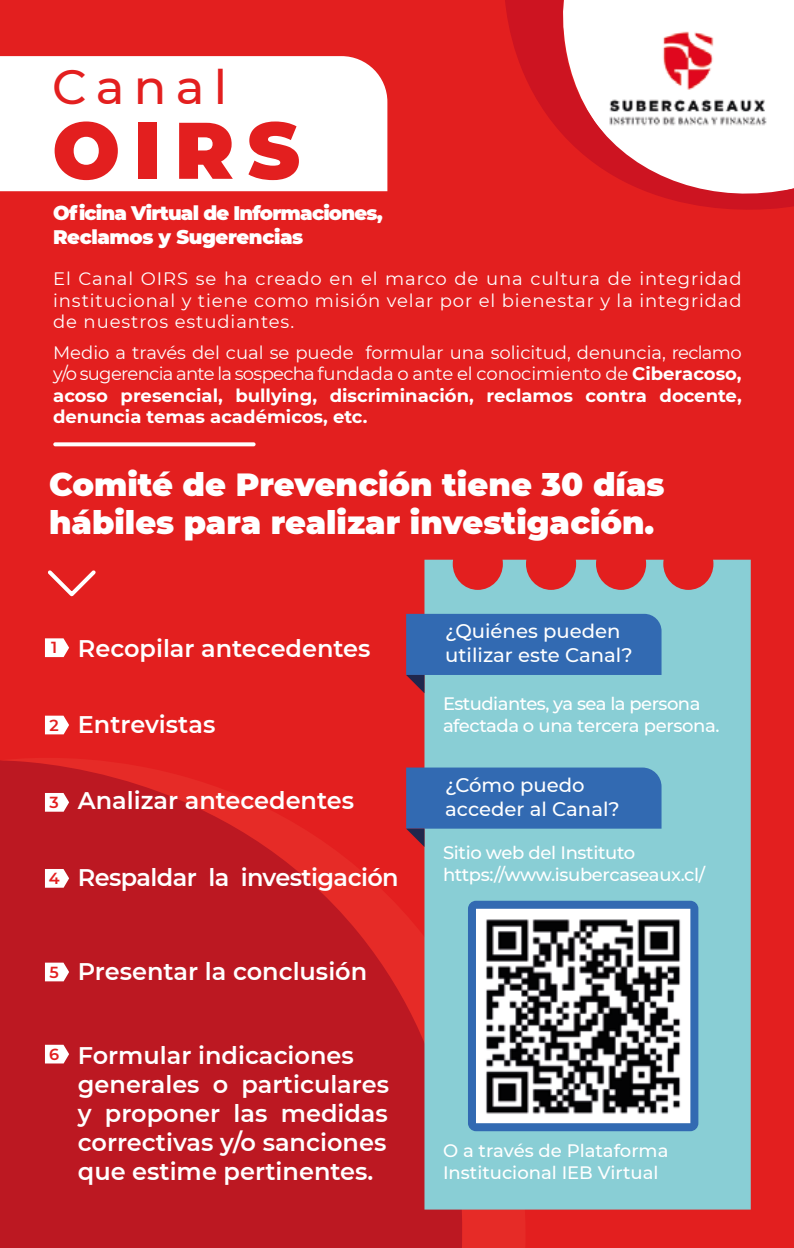
<style>
.page{position:relative;width:794px;height:1248px;background:#fff}
.page>*{position:absolute;margin:0;border:0;box-sizing:border-box;transform-origin:0 0}
.t1{font:900 80px "Montserrat";color:#e31f1f}
.t2{font:500 48px "Montserrat";letter-spacing:.19em;color:#e31f1f}
.t3{font:900 32px/38.4px "Montserrat";color:#fff}
.t4{font:600 24px/28.8px "Montserrat";color:#fff}
.t5{font:600 24px "Montserrat";letter-spacing:-.025em;color:#fff}
.t6{font:500 19.6px/23.6px "Montserrat";color:#fff}
.t7{font:900 19.6px/23.6px "Montserrat";letter-spacing:-.035em;color:#fff}
.t8{font:18px/21.6px "Montserrat";letter-spacing:.015em;color:#fff;text-align:justify}
.t9{font:500 18px/21.6px "Montserrat";letter-spacing:-.02em;color:#fff}
.t10{font:500 18px/21.6px "Montserrat";color:#fff}
.t11{font:600 16px "Montserrat";color:#e31f1f}
.s1{font-weight:700}
</style>
<div class="page">
<div style="left:0;top:0;width:794px;height:1247px;background:#e31f1f"></div>
<div style="left:0;top:56px;width:387px;height:135px;background:#fff"></div>
<svg style="left:0;top:758px;width:531px;height:489px;fill:#bc1822"></svg>
<svg style="left:505px;top:0;width:289px;height:210px;fill:#fff"></svg>
<svg style="left:53px;top:442px;width:203px;height:4px"></svg>
<div style="left:424px;top:559px;width:326px;height:650px;background:#89ced5"></div>
<svg style="left:468px;top:900px;width:230px;height:231px;background:#858c97"></svg>
<svg style="left:406px;top:613px;width:255px;height:80px;background:#477eb6"></svg>
<svg style="left:406px;top:767px;width:255px;height:79px;background:#467db6"></svg>
<svg style="left:48px;top:570px;width:48px;height:27px"></svg>
<svg style="left:45px;top:638px;width:24px;height:19px"></svg>
<svg style="left:45px;top:715px;width:24px;height:19px"></svg>
<svg style="left:45px;top:792px;width:24px;height:19px"></svg>
<svg style="left:45px;top:868px;width:24px;height:19px"></svg>
<svg style="left:45px;top:962px;width:24px;height:19px"></svg>
<svg style="left:45px;top:1044px;width:24px;height:19px"></svg>
<h2 class="t2" style="left:52px;top:54px;width:176px">Canal</h2>
<h1 class="t1" style="left:52px;top:90px;width:249px">OIRS</h1>
<p class="t7" style="left:53px;top:200px;width:331px">Oficina Virtual de Informaciones,<br>Reclamos y Sugerencias</p>
<p class="t8" style="left:53px;top:267px;width:690px">El Canal OIRS se ha creado en el marco de una cultura de integridad institucional y tiene como misión velar por el bienestar y la integridad de nuestros estudiantes.</p>
<p class="t8" style="left:53px;top:341px;width:690px">Medio a través del cual se puede formular una solicitud, denuncia, reclamo y/o sugerencia ante la sospecha fundada o ante el conocimiento de <span class="s1">Ciberacoso, acoso presencial, bullying, discriminación, reclamos contra docente, denuncia temas académicos, etc.</span></p>
<h3 class="t3" style="left:49px;top:463px;width:617px">Comité de Prevención tiene 30 días hábiles para realizar investigación.</h3>
<p class="t11" style="left:51px;top:636px;width:8px">1</p>
<h3 class="t4" style="left:78px;top:633px;width:294px">Recopilar antecedentes</h3>
<p class="t6" style="left:445px;top:618px;width:189px">¿Quiénes pueden utilizar este Canal?</p>
<p class="t11" style="left:49px;top:713px;width:11px">2</p>
<h3 class="t4" style="left:78px;top:709px;width:139px">Entrevistas</h3>
<p class="t9" style="left:443px;top:692px;width:278px">Estudiantes, ya sea la persona afectada o una tercera persona.</p>
<p class="t11" style="left:49px;top:790px;width:11px">3</p>
<h3 class="t4" style="left:78px;top:785px;width:278px">Analizar antecedentes</h3>
<p class="t6" style="left:445px;top:772px;width:176px">¿Cómo puedo acceder al Canal?</p>
<p class="t11" style="left:49px;top:866px;width:12px">4</p>
<h3 class="t5" style="left:78px;top:859px;width:322px">Respaldar la investigación</h3>
<p class="t9" style="left:443px;top:841px;width:264px">Sitio web del Instituto https://www.isubercaseaux.cl/</p>
<p class="t11" style="left:49px;top:960px;width:11px">5</p>
<h3 class="t4" style="left:78px;top:955px;width:291px">Presentar la conclusión</h3>
<p class="t11" style="left:49px;top:1042px;width:12px">6</p>
<h3 class="t4" style="left:78px;top:1040px;width:313px">Formular indicaciones generales o particulares y proponer las medidas correctivas y/o sanciones que estime pertinentes.</h3>
<p class="t10" style="left:443px;top:1138px;width:227px">O a través de Plataforma<br>Institucional IEB Virtual</p>
</div>
